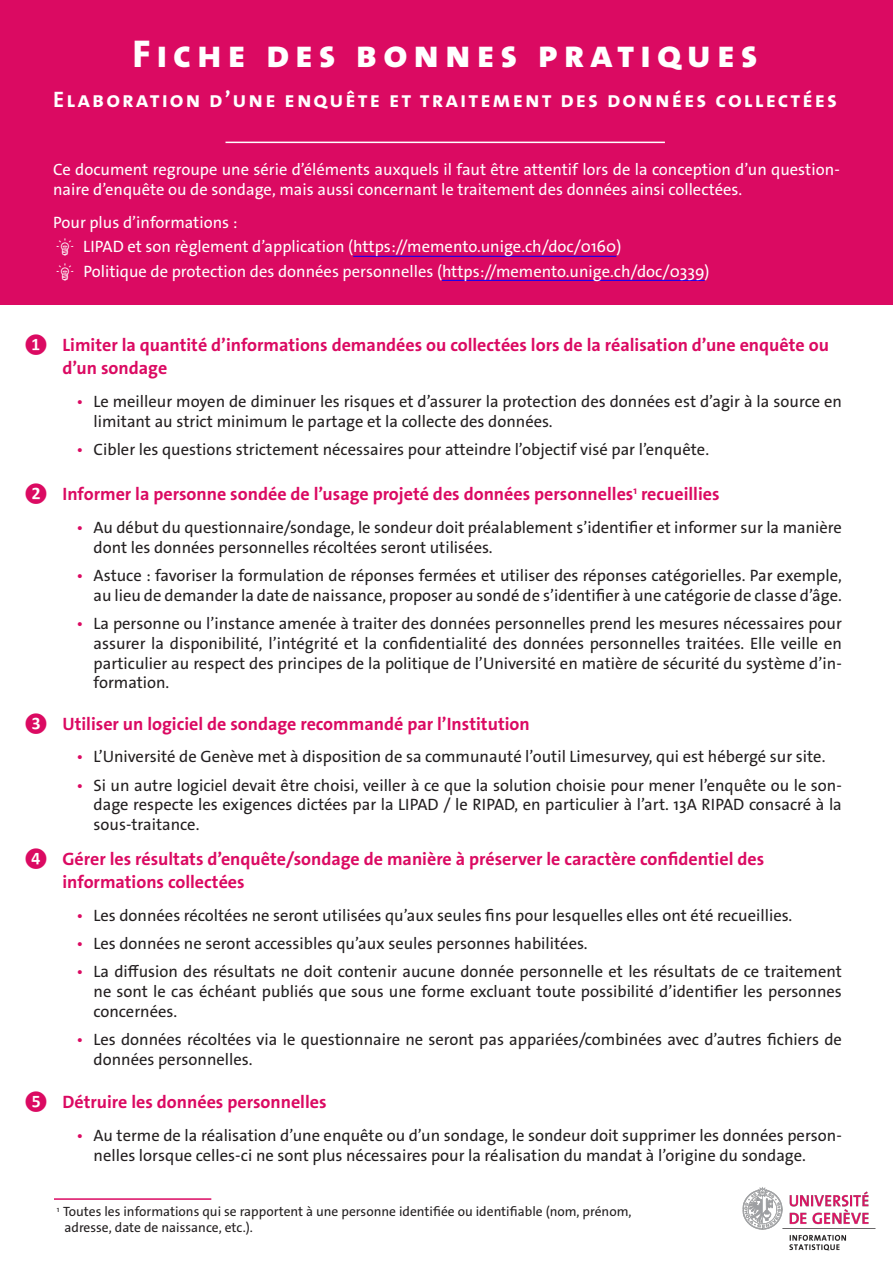
<style>
.page{position:relative;width:893px;height:1263px;background:#fff}
.page>*{position:absolute;margin:0;border:0;box-sizing:border-box;transform-origin:0 0}
.Heading_1{font:800 39px "The Sans Os F";letter-spacing:.15em;color:#fff}
.Heading_1-2{font:700 22.5px "The Sans Os F";letter-spacing:.09em;color:#fff}
.t1{font:700 18px/23.4px "The Sans Os F";color:#db0a62}
.t2{font:16.5px/19.8px "The Sans Os F";color:#231f20}
.t3{font:16.5px/19.8px "The Sans Os F";color:#fff}
.t4{font:13.5px/16.2px "The Sans Os F";color:#231f20}
.s1{font-family:"Calibri"}
.s2{color:#db0a62}
</style>
<div class="page">
<div style="left:0;top:0;width:893px;height:159px;background:#db0a62"></div>
<div style="left:0;top:142px;width:893px;height:163px;background:#db0a62"></div>
<hr style="left:353px;top:256px;width:263px;height:1px;background:#00f">
<hr style="left:442px;top:280px;width:263px;height:1px;background:#00f">
<img style="left:742px;top:1187px;width:134px;height:64px">
<hr style="left:54px;top:1198px;width:157px;height:2px;background:#db0a62">
<hr style="left:225px;top:142px;width:440px;height:1px;background:#fff">
<p class="Heading_1" style="left:133px;top:29px;width:627px">Fiche des bonnes pratiques</p>
<p class="Heading_1-2" style="left:53px;top:85px;width:785px">Elaboration d’une enquête et traitement des données collectées</p>
<p class="t3" style="left:53px;top:160px;width:788px">Ce document regroupe une série d’éléments auxquels il faut être attentif lors de la conception d’un question&shy;naire d’enquête ou de sondage, mais aussi concernant le traitement des données ainsi collectées.</p>
<p class="t3" style="left:53px;top:213px;width:186px">Pour plus d’informations :</p>
<p class="t3" style="left:57px;top:237px;width:566px">Э LIPAD et son règlement d’application (https://memento.unige.ch/doc/0160)</p>
<p class="t3" style="left:57px;top:261px;width:655px">Э Politique de protection des données personnelles (https://memento.unige.ch/doc/0339)</p>
<p class="t1" style="left:63px;top:333px;width:768px;text-indent:-38px"><span class="s1">❶</span> Limiter la quantité d’informations demandées ou collectées lors de la réalisation d’une enquête ou d’un sondage</p>
<p class="t2" style="left:94px;top:391px;width:750px;text-indent:-17px"><span class="s2">•</span> Le meilleur moyen de diminuer les risques et d’assurer la protection des données est d’agir à la source en limitant au strict minimum le partage et la collecte des données.</p>
<p class="t2" style="left:77px;top:439px;width:634px"><span class="s2">•</span> Cibler les questions strictement nécessaires pour atteindre l’objectif visé par l’enquête.</p>
<p class="t1" style="left:24px;top:483px;width:697px"><span class="s1">❷</span> Informer la personne sondée de l’usage projeté des données personnelles<sup>1</sup> recueillies</p>
<p class="t2" style="left:94px;top:517px;width:750px;text-indent:-17px"><span class="s2">•</span> Au début du questionnaire/sondage, le sondeur doit préalablement s’identifier et informer sur la manière dont les données personnelles récoltées seront utilisées.</p>
<p class="t2" style="left:77px;top:566px;width:767px;text-align:right"><span class="s2">•</span> Astuce : favoriser la formulation de réponses fermées et utiliser des réponses catégorielles. Par exemple, au lieu de demander la date de naissance, proposer au sondé de s’identifier à une catégorie de classe d’âge.</p>
<p class="t2" style="left:94px;top:614px;width:750px;text-align:justify;text-indent:-17px"><span class="s2">•</span> La personne ou l’instance amenée à traiter des données personnelles prend les mesures nécessaires pour assurer la disponibilité, l’intégrité et la confidentialité des données personnelles traitées. Elle veille en particulier au respect des principes de la politique de l’Université en matière de sécurité du système d’in&shy;formation.</p>
<p class="t1" style="left:24px;top:712px;width:507px"><span class="s1">❸</span> Utiliser un logiciel de sondage recommandé par l’Institution</p>
<p class="t2" style="left:77px;top:747px;width:750px"><span class="s2">•</span> L’Université de Genève met à disposition de sa communauté l’outil Limesurvey, qui est hébergé sur site.</p>
<p class="t2" style="left:94px;top:775px;width:750px;text-align:justify;text-indent:-17px"><span class="s2">•</span> Si un autre logiciel devait être choisi, veiller à ce que la solution choisie pour mener l’enquête ou le son&shy;dage respecte les exigences dictées par la LIPAD / le RIPAD, en particulier à l’art. 13A RIPAD consacré à la sous-traitance.</p>
<p class="t1" style="left:63px;top:847px;width:703px;text-indent:-38px"><span class="s1">❹</span> Gérer les résultats d’enquête/sondage de manière à préserver le caractère confidentiel des informations collectées</p>
<p class="t2" style="left:77px;top:905px;width:717px"><span class="s2">•</span> Les données récoltées ne seront utilisées qu’aux seules fins pour lesquelles elles ont été recueillies.</p>
<p class="t2" style="left:77px;top:934px;width:513px"><span class="s2">•</span> Les données ne seront accessibles qu’aux seules personnes habilitées.</p>
<p class="t2" style="left:94px;top:962px;width:750px;text-align:justify;text-indent:-17px"><span class="s2">•</span> La diffusion des résultats ne doit contenir aucune donnée personnelle et les résultats de ce traitement ne sont le cas échéant publiés que sous une forme excluant toute possibilité d’identifier les personnes concernées.</p>
<p class="t2" style="left:94px;top:1030px;width:750px;text-indent:-17px"><span class="s2">•</span> Les données récoltées via le questionnaire ne seront pas appariées/combinées avec d’autres fichiers de données personnelles.</p>
<p class="t1" style="left:24px;top:1091px;width:304px"><span class="s1">❺</span> Détruire les données personnelles</p>
<p class="t2" style="left:94px;top:1125px;width:750px;text-indent:-17px"><span class="s2">•</span> Au terme de la réalisation d’une enquête ou d’un sondage, le sondeur doit supprimer les données person&shy;nelles lorsque celles-ci ne sont plus nécessaires pour la réalisation du mandat à l’origine du sondage.</p>
<p class="t4" style="left:64px;top:1203px;width:568px;text-indent:-8px"><sup>1</sup> Toutes les informations qui se rapportent à une personne identifiée ou identifiable (nom, prénom, adresse, date de naissance, etc.).</p>
</div>
